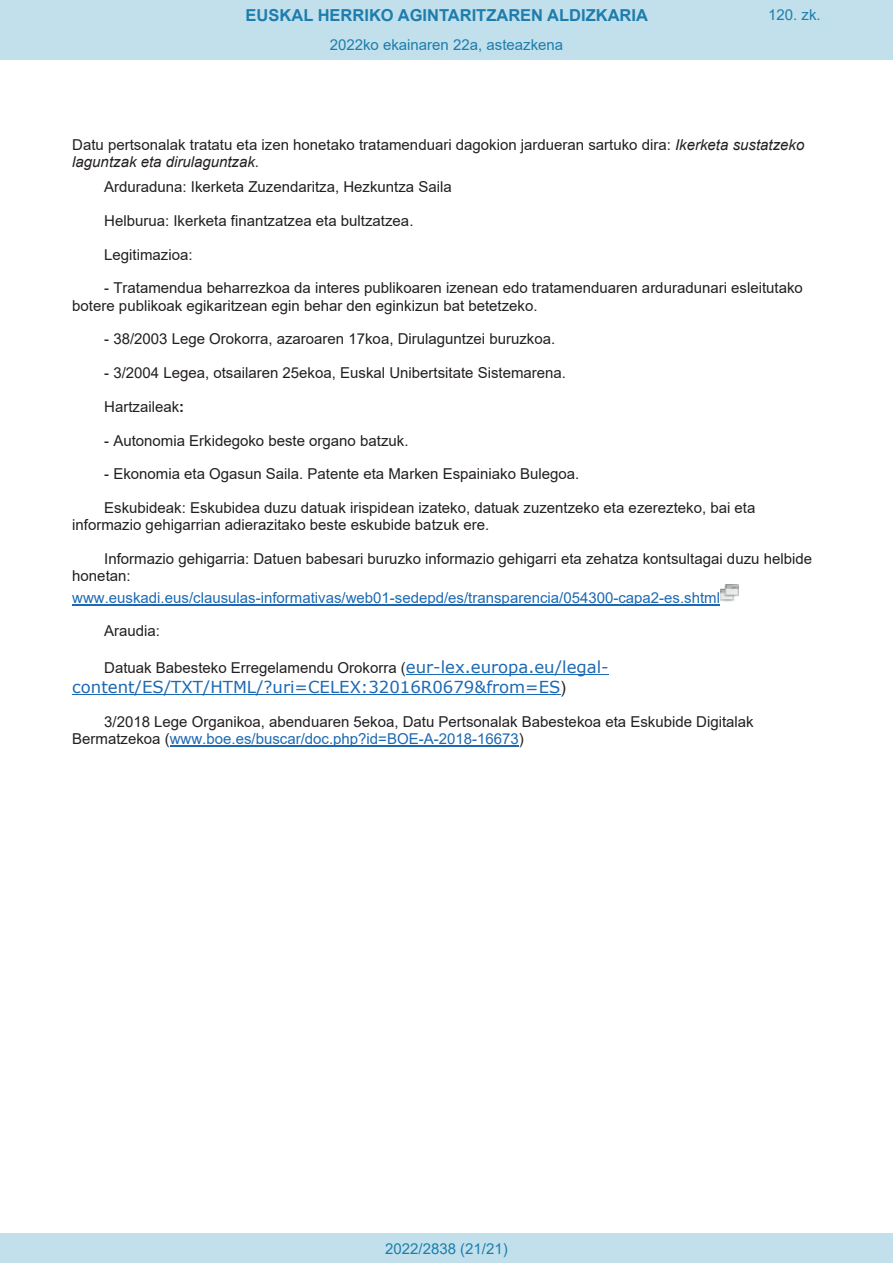
<style>
.page{position:relative;width:893px;height:1263px;background:#fff}
.page>*{position:absolute;margin:0;border:0;box-sizing:border-box;transform-origin:0 0}
.t1{font:16.5px "Verdana";color:#1b69b4}
.t2{font:700 16.5px "Arial";color:#1d7dad}
.t3{font:15px/17.2px "Arial";color:#231f20}
.t4{font:15px "Arial";color:#1b69b4}
.t5{font:15px "Arial";color:#1d7dad}
.s1{font-style:italic}
.s2{font-weight:700}
.s3{font-family:"Verdana";font-size:16.5px;color:#1b69b4}
.s4{font-family:"Arial";color:#231f20}
.s5{color:#1b69b4}
</style>
<div class="page">
<img style="left:720px;top:584px;width:18px;height:18px">
<hr style="left:72px;top:604px;width:648px;height:1px;background:#1b69b4">
<hr style="left:406px;top:674px;width:203px;height:1px;background:#1b69b4">
<hr style="left:72px;top:694px;width:488px;height:1px;background:#1b69b4">
<hr style="left:170px;top:745px;width:349px;height:2px;background:#1b69b4">
<div style="left:0;top:0;width:893px;height:60px;background:#c2e0eb"></div>
<div style="left:0;top:1233px;width:893px;height:30px;background:#c2e0eb"></div>
<p class="t2" style="left:246px;top:3px;width:404px">EUSKAL HERRIKO AGINTARITZAREN ALDIZKARIA</p>
<p class="t5" style="left:768px;top:5px;width:54px">120. zk.</p>
<p class="t5" style="left:330px;top:35px;width:235px">2022ko ekainaren 22a, asteazkena</p>
<p class="t3" style="left:72px;top:136px;width:733px">Datu pertsonalak tratatu eta izen honetako tratamenduari dagokion jardueran sartuko dira: <span class="s1">Ikerketa sustatzeko laguntzak eta dirulaguntzak</span>.</p>
<p class="t3" style="left:104px;top:178px;width:349px">Arduraduna: Ikerketa Zuzendaritza, Hezkuntza Saila</p>
<p class="t3" style="left:104px;top:212px;width:311px">Helburua: Ikerketa finantzatzea eta bultzatzea.</p>
<p class="t3" style="left:104px;top:246px;width:90px">Legitimazioa:</p>
<p class="t3" style="left:72px;top:279px;width:732px;text-indent:32px">- Tratamendua beharrezkoa da interes publikoaren izenean edo tratamenduaren arduradunari esleitutako botere publikoak egikaritzean egin behar den eginkizun bat betetzeko.</p>
<p class="t3" style="left:104px;top:330px;width:453px">- 38/2003 Lege Orokorra, azaroaren 17koa, Dirulaguntzei buruzkoa.</p>
<p class="t3" style="left:104px;top:364px;width:463px">- 3/2004 Legea, otsailaren 25ekoa, Euskal Unibertsitate Sistemarena.</p>
<p class="t3" style="left:104px;top:398px;width:82px">Hartzaileak<span class="s2">:</span></p>
<p class="t3" style="left:104px;top:432px;width:306px">- Autonomia Erkidegoko beste organo batzuk.</p>
<p class="t3" style="left:104px;top:465px;width:477px">- Ekonomia eta Ogasun Saila. Patente eta Marken Espainiako Bulegoa.</p>
<p class="t3" style="left:72px;top:499px;width:685px;text-indent:32px">Eskubideak: Eskubidea duzu datuak irispidean izateko, datuak zuzentzeko eta ezerezteko, bai eta informazio gehigarrian adierazitako beste eskubide batzuk ere.</p>
<p class="t3" style="left:72px;top:550px;width:741px;text-indent:32px">Informazio gehigarria: Datuen babesari buruzko informazio gehigarri eta zehatza kontsultagai duzu helbide honetan:</p>
<p class="t4" style="left:72px;top:587px;width:649px">www.euskadi.eus/clausulas-informativas/web01-sedepd/es/transparencia/054300-capa2-es.shtml</p>
<p class="t3" style="left:104px;top:622px;width:57px">Araudia:</p>
<p class="t3" style="left:104px;top:658px;width:506px">Datuak Babesteko Erregelamendu Orokorra (<span class="s3">eur-lex.europa.eu/legal-</span></p>
<p class="t1" style="left:72px;top:675px;width:495px">content/ES/TXT/HTML/?uri=CELEX:32016R0679&amp;from=ES<span class="s4">)</span></p>
<p class="t3" style="left:72px;top:713px;width:683px;text-indent:32px">3/2018 Lege Organikoa, abenduaren 5ekoa, Datu Pertsonalak Babestekoa eta Eskubide Digitalak<br>Bermatzekoa (<span class="s5">www.boe.es/buscar/doc.php?id=BOE-A-2018-16673</span>)</p>
<p class="t5" style="left:385px;top:1238px;width:124px">2022/2838 (21/21)</p>
</div>
